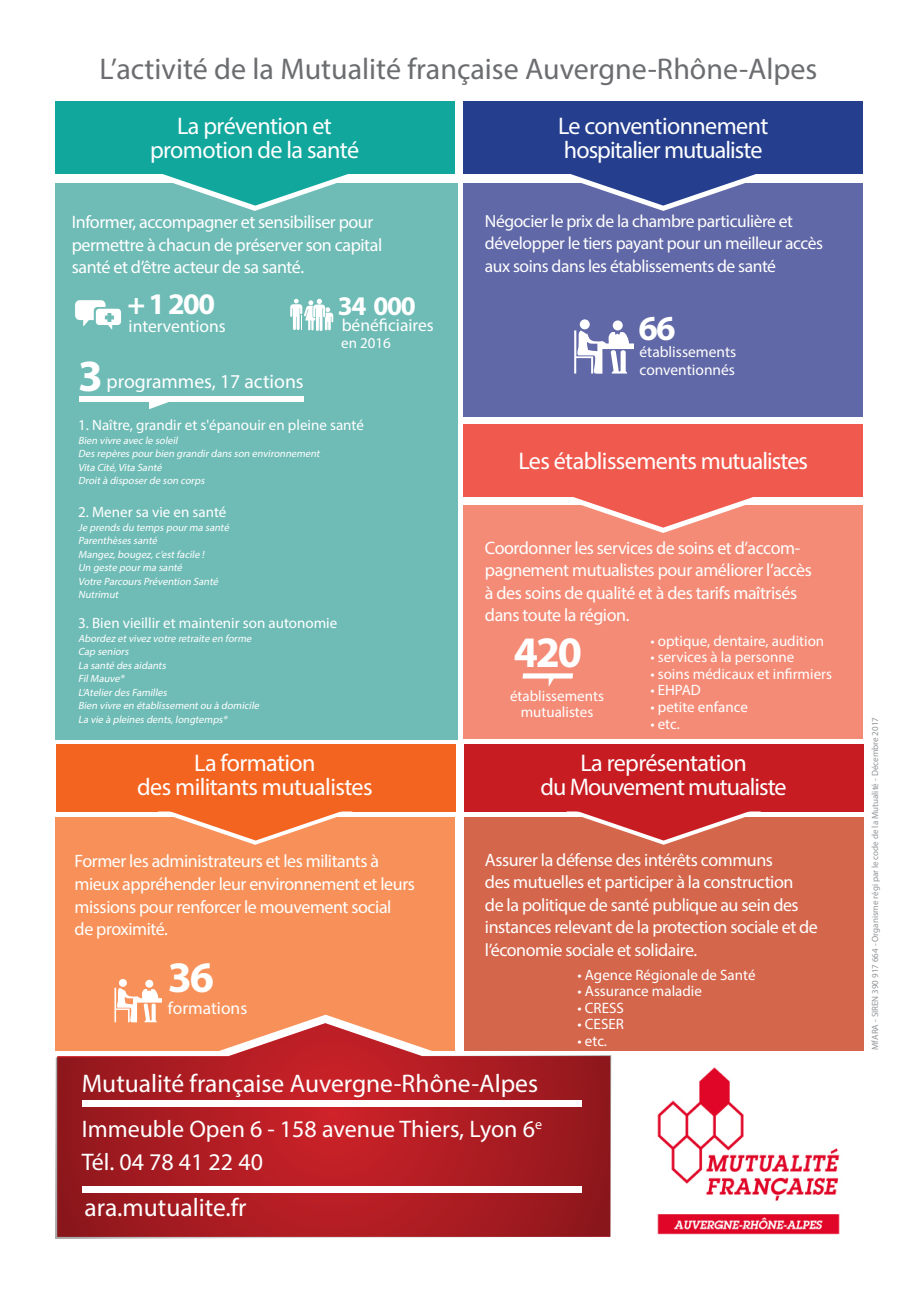
<style>
.page{position:relative;width:919px;height:1289px;background:#fff}
.page>*{position:absolute;margin:0;border:0;box-sizing:border-box;transform-origin:0 0}
.t1{font:700 44.7px "Myriad Pro";color:#fff}
.t2{font:700 43.65px "Myriad Pro";color:#fff}
.t3{font:700 35.1px "Myriad Pro";color:#fff}
.t4{font:30px "Myriad Pro";color:#6c6d70}
.t5{font:700 30px "Myriad Pro";color:#fff}
.t6{font:700 27px "Myriad Pro";color:#fff}
.t7{font:25.5px "Myriad Pro";color:#fff}
.t8{font:24.15px/24.2px "Myriad Pro";letter-spacing:-.025em;color:#fff;text-align:center}
.t9{font:24px "Myriad Pro";color:#fff}
.t10{font:19.65px "Myriad Pro";color:#fff}
.t11{font:18px/22.5px "Myriad Pro";letter-spacing:-.025em;color:#fff}
.t12{font:17.55px/22.5px "Myriad Pro";letter-spacing:-.025em;color:#fff}
.t13{font:17.55px "Myriad Pro";color:#fff}
.t14{font:15.45px "Myriad Pro";color:#fff}
.t15{font:15px "Myriad Pro";color:#fff}
.t16{font:italic 10.5px "Myriad Pro";color:#fff}
.t17{font:9px "Myriad Pro";color:#939598}
</style>
<div class="page">
<img style="left:611px;top:1019px;width:253px;height:216px">
<div style="left:56px;top:744px;width:399px;height:67px;background:#f36421"></div>
<div style="left:55px;top:816px;width:400px;height:234px;background:#f79159"></div>
<div style="left:463px;top:816px;width:400px;height:234px;background:#d4664c"></div>
<div style="left:463px;top:744px;width:400px;height:67px;background:#c61c22"></div>
<svg style="left:157px;top:811px;width:196px;height:33px"></svg>
<svg style="left:566px;top:811px;width:195px;height:33px"></svg>
<div style="left:463px;top:505px;width:400px;height:234px;background:#f48b76"></div>
<div style="left:463px;top:424px;width:400px;height:72px;background:#f0594d"></div>
<svg style="left:565px;top:496px;width:196px;height:37px"></svg>
<div style="left:55px;top:101px;width:400px;height:72px;background:#12a79d"></div>
<div style="left:55px;top:183px;width:402px;height:556px;background:#6fbcb6"></div>
<div style="left:463px;top:183px;width:400px;height:234px;background:#6168a7"></div>
<div style="left:463px;top:101px;width:400px;height:72px;background:#253f8e"></div>
<svg style="left:157px;top:173px;width:196px;height:38px"></svg>
<svg style="left:565px;top:173px;width:196px;height:38px"></svg>
<div style="left:119px;top:978px;width:8px;height:8px;background:#fff;border-radius:50%"></div>
<div style="left:145px;top:979px;width:8px;height:8px;background:#fff;border-radius:50%"></div>
<svg style="left:114px;top:987px;width:47px;height:35px"></svg>
<svg style="left:290px;top:299px;width:43px;height:32px"></svg>
<div style="left:579px;top:319px;width:10px;height:10px;background:#fff;border-radius:50%"></div>
<div style="left:612px;top:320px;width:10px;height:10px;background:#fff;border-radius:50%"></div>
<svg style="left:574px;top:330px;width:59px;height:43px"></svg>
<div style="left:79px;top:396px;width:225px;height:5px;background:#fff"></div>
<svg style="left:149px;top:401px;width:24px;height:8px"></svg>
<svg style="left:522px;top:673px;width:51px;height:14px"></svg>
<svg style="left:301px;top:1014px;width:49px;height:9px"></svg>
<svg style="left:55px;top:1023px;width:556px;height:215px;background:#b53232"></svg>
<div style="left:82px;top:1185px;width:500px;height:7px;background:#fff"></div>
<div style="left:82px;top:1100px;width:500px;height:6px;background:#fff"></div>
<svg style="left:75px;top:300px;width:46px;height:29px"></svg>
<p class="t4" style="left:100px;top:51px;width:719px">L’activité de la Mutualité française Auvergne-Rhône-Alpes</p>
<p class="t8" style="left:150px;top:113px;width:210px">La prévention et promotion de la santé</p>
<p class="t8" style="left:558px;top:113px;width:212px;text-align:left">Le conventionnement hospitalier mutualiste</p>
<p class="t11" style="left:72px;top:210px;width:312px">Informer, accompagner et sensibiliser pour permettre à chacun de préserver son capital santé et d’être acteur de sa santé.</p>
<p class="t12" style="left:485px;top:209px;width:339px">Négocier le prix de la chambre particulière et développer le tiers payant pour un meilleur accès aux soins dans les établissements de santé</p>
<p class="t5" style="left:127px;top:285px;width:89px">+ 1 200</p>
<p class="t13" style="left:129px;top:315px;width:99px">interventions</p>
<p class="t1" style="left:78px;top:346px;width:26px">3</p>
<p class="t10" style="left:106px;top:369px;width:199px">programmes, 17 actions</p>
<p class="t6" style="left:338px;top:288px;width:79px">34 000</p>
<p class="t13" style="left:341px;top:315px;width:94px">bénéficiaires</p>
<p class="t15" style="left:341px;top:333px;width:51px">en 2016</p>
<p class="t15" style="left:78px;top:416px;width:287px">1. Naître, grandir et s'épanouir en pleine santé</p>
<p class="t16" style="left:78px;top:433px;width:103px">Bien vivre avec le soleil</p>
<p class="t16" style="left:78px;top:447px;width:245px">Des repères pourbien grandirdans son environnement</p>
<p class="t16" style="left:78px;top:460px;width:87px">Vita Cité,Vita Santé</p>
<p class="t16" style="left:78px;top:474px;width:130px">Droità disposerde son corps</p>
<p class="t15" style="left:78px;top:503px;width:150px">2. Mener sa vie en santé</p>
<p class="t16" style="left:78px;top:520px;width:154px">Je prends du temps pourma santé</p>
<p class="t16" style="left:78px;top:534px;width:83px">Parenthèses santé</p>
<p class="t16" style="left:78px;top:547px;width:130px">Mangez,bougez,c’estfacile !</p>
<p class="t16" style="left:78px;top:561px;width:108px">Un geste pourma santé</p>
<p class="t16" style="left:78px;top:574px;width:143px">Votre Parcours Prévention Santé</p>
<p class="t16" style="left:78px;top:588px;width:44px">Nutrimut</p>
<p class="t15" style="left:78px;top:614px;width:260px">3. Bien vieillir et maintenir son autonomie</p>
<p class="t16" style="left:78px;top:631px;width:177px">Abordez etvivez votre retraite en forme</p>
<p class="t16" style="left:78px;top:645px;width:54px">Cap seniors</p>
<p class="t16" style="left:78px;top:658px;width:91px">La santé des aidants</p>
<p class="t16" style="left:78px;top:672px;width:50px">FilMauve®</p>
<p class="t16" style="left:78px;top:685px;width:93px">L’Atelierdes Familles</p>
<p class="t16" style="left:78px;top:699px;width:185px">Bien vivre en établissementou à domicile</p>
<p class="t16" style="left:78px;top:712px;width:153px">La vie à pleines dents,longtemps®</p>
<p class="t3" style="left:638px;top:305px;width:39px">66</p>
<p class="t14" style="left:639px;top:342px;width:98px">établissements</p>
<p class="t14" style="left:639px;top:361px;width:97px">conventionnés</p>
<p class="t8" style="left:518px;top:448px;width:291px">Les établissements mutualistes</p>
<p class="t11" style="left:485px;top:536px;width:328px">Coordonner les services de soins et d’accom&shy;pagnement mutualistes pour améliorer l’accès à des soins de qualité et à des tarifs maîtrisés dans toute la région.</p>
<p class="t2" style="left:513px;top:623px;width:70px">420</p>
<p class="t15" style="left:510px;top:686px;width:95px">établissements</p>
<p class="t15" style="left:520px;top:702px;width:74px">mutualistes</p>
<p class="t15" style="left:650px;top:631px;width:175px">• optique, dentaire, audition</p>
<p class="t15" style="left:650px;top:648px;width:145px">• services à la personne</p>
<p class="t15" style="left:650px;top:664px;width:183px">• soins médicaux et infirmiers</p>
<p class="t15" style="left:650px;top:681px;width:52px">• EHPAD</p>
<p class="t15" style="left:650px;top:697px;width:99px">• petite enfance</p>
<p class="t15" style="left:650px;top:714px;width:31px">• etc.</p>
<p class="t8" style="left:137px;top:750px;width:237px">La formation<br>des militants mutualistes</p>
<p class="t8" style="left:540px;top:750px;width:248px">La représentation<br>du Mouvement mutualiste</p>
<p class="t11" style="left:75px;top:849px;width:342px">Former les administrateurs et les militants à mieux appréhender leur environnement et leurs missions pour renforcer le mouvement social<br>de proximité.</p>
<p class="t11" style="left:485px;top:848px;width:334px">Assurer la défense des intérêts communs<br>des mutuelles et participer à la construction<br>de la politique de santé publique au sein des instances relevant de la protection sociale et de l’économie sociale et solidaire.</p>
<p class="t2" style="left:168px;top:949px;width:48px">36</p>
<p class="t13" style="left:168px;top:997px;width:81px">formations</p>
<p class="t7" style="left:82px;top:1067px;width:458px">Mutualité française Auvergne-Rhône-Alpes</p>
<p class="t9" style="left:82px;top:1114px;width:462px">Immeuble Open 6 - 158 avenue Thiers, Lyon 6<sup>e</sup></p>
<p class="t9" style="left:82px;top:1147px;width:183px">Tél. 04 78 41 22 40</p>
<p class="t7" style="left:84px;top:1191px;width:163px">ara.mutualite.fr</p>
<p class="t15" style="left:577px;top:965px;width:179px">• Agence Régionale de Santé</p>
<p class="t15" style="left:577px;top:982px;width:126px">• Assurance maladie</p>
<p class="t15" style="left:577px;top:998px;width:48px">• CRESS</p>
<p class="t15" style="left:577px;top:1015px;width:48px">• CESER</p>
<p class="t15" style="left:577px;top:1031px;width:31px">• etc.</p>
<p class="t17" style="left:869px;top:1049px;width:334px;rotate:-90deg">MfARA - SIREN 390 917 664 - Organisme régi par le code de la Mutualité - Décembre 2017</p>
</div>
